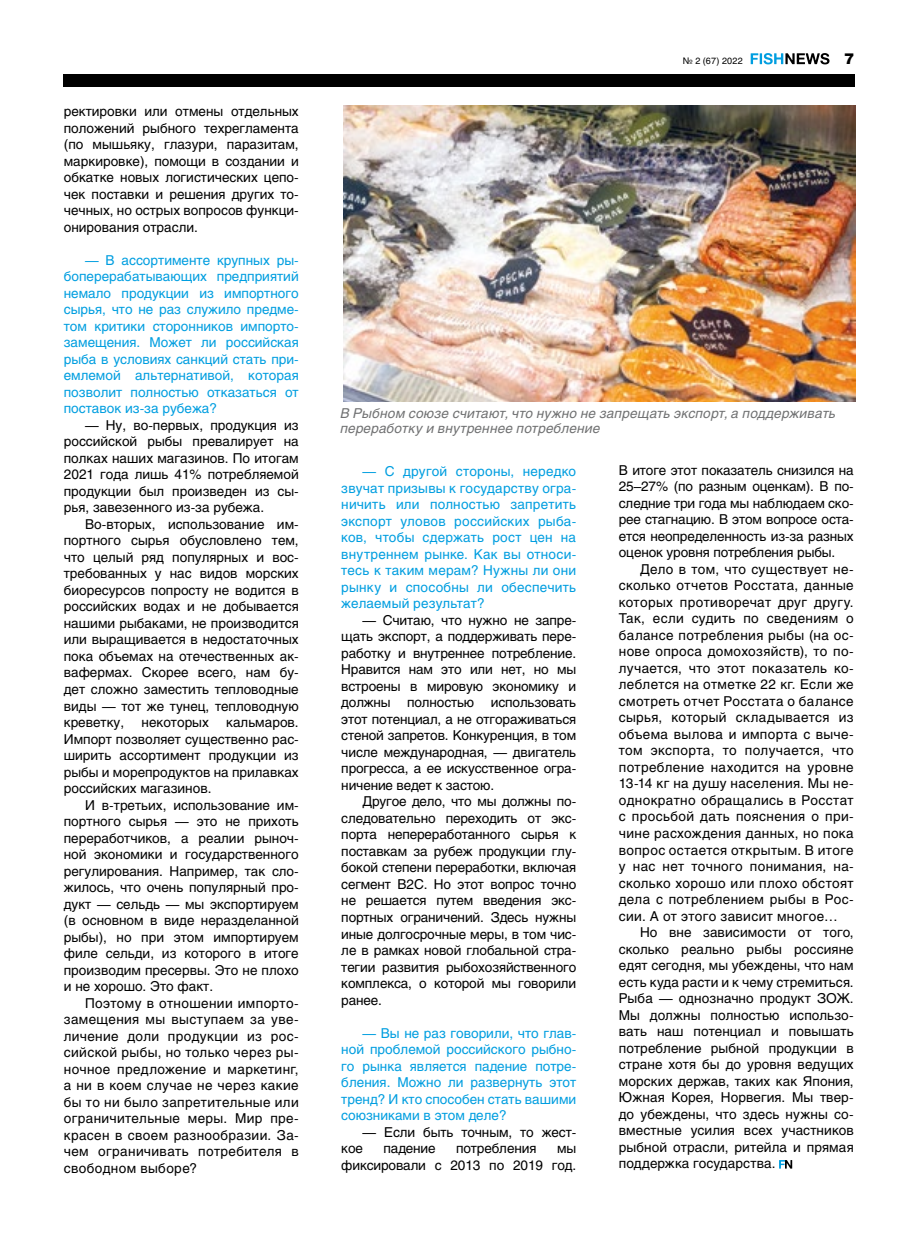
<style>
.page{position:relative;width:919px;height:1251px;background:#fff}
.page>*{position:absolute;margin:0;border:0;box-sizing:border-box;transform-origin:0 0}
.t1{font:15px "Helios Black C";color:#000}
.t2{font:13.5px/16.5px "Helios C";color:#000;text-align:justify}
.t3{font:13.5px/16.5px "Helios C";color:#009ee0;text-align:justify}
.t4{font:italic 13.5px/15px "Helios C";letter-spacing:.015em;color:#707172}
.t5{font:9px "Helios C";letter-spacing:.025em;color:#000}
</style>
<div class="page">
<div style="left:63px;top:74px;width:791px;height:13px;background:#000"></div>
<svg style="left:750px;top:53px;width:79px;height:11px"></svg>
<svg style="left:779px;top:1160px;width:13px;height:8px"></svg>
<img style="left:343px;top:106px;width:512px;height:295px">
<p class="t2" style="left:64px;top:103px;width:236px">ректировки или отмены отдельных положений рыбного техрегламента (по мышьяку, глазури, паразитам, маркировке), помощи в создании и обкатке новых логистических цепо&shy;чек поставки и решения других то&shy;чечных, но острых вопросов функци&shy;онирования отрасли.</p>
<p class="t3" style="left:64px;top:251px;width:236px;text-indent:21px">— В ассортименте крупных ры&shy;боперерабатывающих предприятий немало продукции из импортного сырья, что не раз служило предме&shy;том критики сторонников импорто&shy;замещения. Может ли российская рыба в условиях санкций стать при&shy;емлемой альтернативой, которая позволит полностью отказаться от поставок из-за рубежа?</p>
<p class="t2" style="left:64px;top:416px;width:236px;text-indent:21px">— Ну, во-первых, продукция из российской рыбы превалирует на полках наших магазинов. По итогам 2021 года лишь 41% потребляемой продукции был произведен из сы&shy;рья, завезенного из-за рубежа.</p>
<p class="t2" style="left:64px;top:515px;width:236px;text-indent:21px">Во-вторых, использование им&shy;портного сырья обусловлено тем, что целый ряд популярных и вос&shy;требованных у нас видов морских биоресурсов попросту не водится в российских водах и не добывается нашими рыбаками, не производится или выращивается в недостаточных пока объемах на отечественных ак&shy;вафермах. Скорее всего, нам бу&shy;дет сложно заместить тепловодные виды — тот же тунец, тепловодную креветку,</p>
<p class="t2" style="left:64px;top:713px;width:236px;text-indent:162px">кальмаров.<br>Импорт позволяет существенно рас&shy;ширить ассортимент продукции из рыбы и морепродуктов на прилавках российских магазинов.</p>
<p class="t2" style="left:64px;top:796px;width:236px;text-indent:21px">И в-третьих, использование им&shy;портного сырья — это не прихоть переработчиков, а реалии рыноч&shy;ной экономики и государственного регулирования. Например, так сло&shy;жилось, что очень популярный про&shy;дукт — сельдь — мы экспортируем (в основном в виде неразделанной рыбы), но при этом импортируем филе сельди, из которого в итоге производим пресервы. Это не плохо и не хорошо. Это факт.</p>
<p class="t2" style="left:64px;top:994px;width:236px;text-indent:21px">Поэтому в отношении импорто&shy;замещения мы выступаем за уве&shy;личение доли продукции из рос&shy;сийской рыбы, но только через ры&shy;ночное предложение и маркетинг, а ни в коем случае не через какие бы то ни было запретительные или ограничительные меры. Мир пре&shy;красен в своем разнообразии. За&shy;чем ограничивать потребителя в свободном выборе?</p>
<p class="t2" style="left:141px;top:713px;width:69px">некоторых</p>
<p class="t5" style="left:682px;top:56px;width:62px">№ 2 (67) 2022</p>
<p class="t1" style="left:844px;top:49px;width:12px">7</p>
<p class="t4" style="left:340px;top:405px;width:497px">В Рыбном союзе считают, что нужно не запрещать экспорт, а поддерживать переработку и внутреннее потребление</p>
<p class="t3" style="left:341px;top:463px;width:236px;text-indent:21px">— С другой стороны, нередко звучат призывы к государству огра&shy;ничить или полностью запретить экспорт уловов российских рыба&shy;ков, чтобы сдержать рост цен на внутреннем рынке. Как вы относи&shy;тесь к таким мерам? Нужны ли они рынку и способны ли обеспечить желаемый результат?</p>
<p class="t2" style="left:341px;top:611px;width:236px;text-indent:21px">— Считаю, что нужно не запре&shy;щать экспорт, а поддерживать пере&shy;работку и внутреннее потребление.<br>Нравится нам это или нет, но мы встроены в мировую экономику и должны полностью использовать этот потенциал, а не отгораживаться стеной запретов. Конкуренция, в том числе международная, — двигатель прогресса, а ее искусственное огра&shy;ничение ведет к застою.</p>
<p class="t2" style="left:341px;top:793px;width:236px;text-indent:21px">Другое дело, что мы должны по&shy;следовательно переходить от экс&shy;порта непереработанного сырья к поставкам за рубеж продукции глу&shy;бокой степени переработки, включая сегмент B2C. Но этот вопрос точно не решается путем введения экс&shy;портных ограничений. Здесь нужны иные долгосрочные меры, в том чис&shy;ле в рамках новой глобальной стра&shy;тегии развития рыбохозяйственного комплекса, о которой мы говорили ранее.</p>
<p class="t3" style="left:341px;top:1024px;width:236px;text-indent:21px">— Вы не раз говорили, что глав&shy;ной проблемой российского рыбно&shy;го рынка является падение потре&shy;бления. Можно ли развернуть этот тренд? И кто способен стать вашими союзниками в этом деле?</p>
<p class="t2" style="left:341px;top:1123px;width:236px;text-indent:21px">— Если быть точным, то жест&shy;кое</p>
<p class="t2" style="left:383px;top:1139px;width:53px">падение</p>
<p class="t2" style="left:456px;top:1139px;width:82px">потребления</p>
<p class="t2" style="left:341px;top:1139px;width:236px;text-align:right">мы<br>фиксировали с 2013 по 2019 год.</p>
<p class="t2" style="left:618px;top:461px;width:236px">В итоге этот показатель снизился на 25–27% (по разным оценкам). В по&shy;следние три года мы наблюдаем ско&shy;рее стагнацию. В этом вопросе оста&shy;ется неопределенность из-за разных оценок уровня потребления рыбы.</p>
<p class="t2" style="left:618px;top:560px;width:236px;text-indent:21px">Дело в том, что существует не&shy;сколько отчетов Росстата, данные которых противоречат друг другу.<br>Так, если судить по сведениям о балансе потребления рыбы (на ос&shy;нове опроса домохозяйств), то по&shy;лучается, что этот показатель ко&shy;леблется на отметке 22 кг. Если же смотреть отчет Росстата о балансе сырья, который складывается из объема вылова и импорта с выче&shy;том экспорта, то получается, что потребление находится на уровне 13-14 кг на душу населения. Мы не&shy;однократно обращались в Росстат с просьбой дать пояснения о при&shy;чине расхождения данных, но пока вопрос остается открытым. В итоге у нас нет точного понимания, на&shy;сколько хорошо или плохо обстоят дела с потреблением рыбы в Рос&shy;сии. А от этого зависит многое…</p>
<p class="t2" style="left:618px;top:923px;width:236px;text-indent:21px">Но вне зависимости от того, сколько реально рыбы россияне едят сегодня, мы убеждены, что нам есть куда расти и к чему стремиться.<br>Рыба — однозначно продукт ЗОЖ.<br>Мы должны полностью использо&shy;вать наш потенциал и повышать потребление рыбной продукции в стране хотя бы до уровня ведущих морских держав, таких как Япония, Южная Корея, Норвегия. Мы твер&shy;до убеждены, что здесь нужны со&shy;вместные усилия всех участников рыбной отрасли, ритейла и прямая поддержка государства.</p>
</div>
